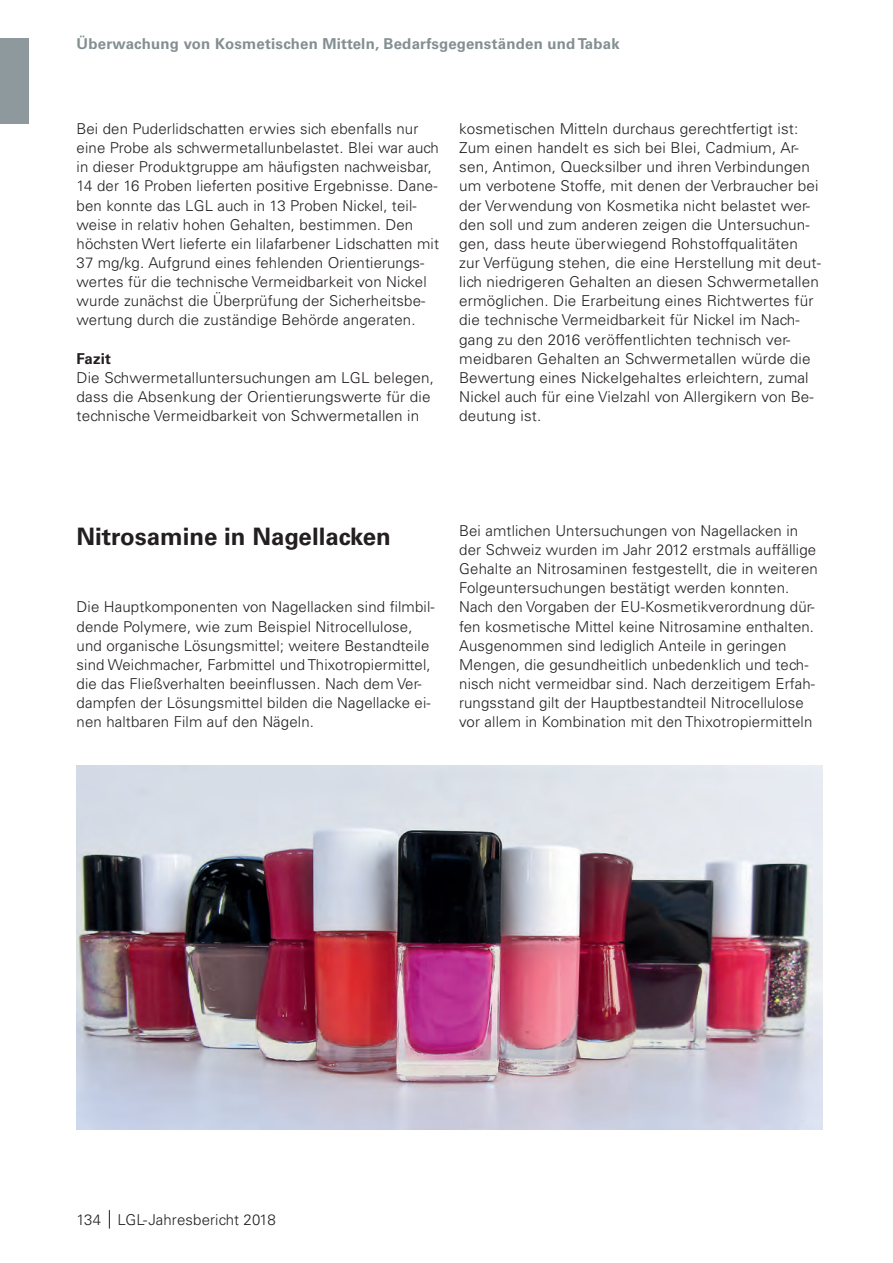
<style>
.page{position:relative;width:893px;height:1263px;background:#fff}
.page>*{position:absolute;margin:0;border:0;box-sizing:border-box;transform-origin:0 0}
.t1{font:700 24px "Univers LT Std";color:#231f20}
.Lauftext-Copy_10_Pt{font:300 15px/19.2px "Univers LT Std";letter-spacing:.01em;color:#231f20}
.t2{font:700 15px "Univers LT Std";letter-spacing:.015em;color:#848f92}
.Ü3-Subheadline_10_Pt{font:700 15px "Univers LT Std";letter-spacing:.015em;color:#231f20}
</style>
<div class="page">
<div style="left:0;top:38px;width:29px;height:85px;background:#8e999d"></div>
<svg style="left:109px;top:1210px;width:1px;height:18px"></svg>
<img style="left:77px;top:765px;width:746px;height:364px">
<p class="t2" style="left:77px;top:35px;width:545px">Überwachung von Kosmetischen Mitteln, Bedarfsgegenständen und Tabak</p>
<p class="Lauftext-Copy_10_Pt" style="left:77px;top:119px;width:364px">Bei den Puderlidschatten erwies sich ebenfalls nur eine Probe als schwermetallunbelastet. Blei war auch in dieser Produktgruppe am häufigsten nachweisbar, 14 der 16 Proben lieferten positive Ergebnisse. Dane&shy;ben konnte das LGL auch in 13 Proben Nickel, teil&shy;weise in relativ hohen Gehalten, bestimmen. Den höchsten Wert lieferte ein lilafarbener Lidschatten mit 37 mg/kg. Aufgrund eines fehlenden Orientierungs&shy;wertes für die technische Vermeidbarkeit von Nickel wurde zunächst die Überprüfung der Sicherheitsbe&shy;wertung durch die zuständige Behörde angeraten.</p>
<p class="Ü3-Subheadline_10_Pt" style="left:77px;top:350px;width:36px">Fazit</p>
<p class="Lauftext-Copy_10_Pt" style="left:77px;top:368px;width:359px">Die Schwermetalluntersuchungen am LGL belegen, dass die Absenkung der Orientierungswerte für die technische Vermeidbarkeit von Schwermetallen in</p>
<p class="Lauftext-Copy_10_Pt" style="left:459px;top:119px;width:363px">kosmetischen Mitteln durchaus gerechtfertigt ist:<br>Zum einen handelt es sich bei Blei, Cadmium, Ar&shy;sen, Antimon, Quecksilber und ihren Verbindungen um verbotene Stoffe, mit denen der Verbraucher bei der Verwendung von Kosmetika nicht belastet wer&shy;den soll und zum anderen zeigen die Untersuchun&shy;gen, dass heute überwiegend Rohstoffqualitäten zur Verfügung stehen, die eine Herstellung mit deut&shy;lich niedrigeren Gehalten an diesen Schwermetallen ermöglichen. Die Erarbeitung eines Richtwertes für die technische Vermeidbarkeit für Nickel im Nach&shy;gang zu den 2016 veröffentlichten technisch ver&shy;meidbaren Gehalten an Schwermetallen würde die Bewertung eines Nickelgehaltes erleichtern, zumal Nickel auch für eine Vielzahl von Allergikern von Be&shy;deutung ist.</p>
<h3 class="t1" style="left:77px;top:522px;width:316px">Nitrosamine in Nagellacken</h3>
<p class="Lauftext-Copy_10_Pt" style="left:77px;top:597px;width:360px">Die Hauptkomponenten von Nagellacken sind filmbil&shy;dende Polymere, wie zum Beispiel Nitrocellulose, und organische Lösungsmittel; weitere Bestandteile sind Weichmacher, Farbmittel und Thixotropiermittel, die das Fließverhalten beeinflussen. Nach dem Ver&shy;dampfen der Lösungsmittel bilden die Nagellacke ei&shy;nen haltbaren Film auf den Nägeln.</p>
<p class="Lauftext-Copy_10_Pt" style="left:459px;top:521px;width:360px">Bei amtlichen Untersuchungen von Nagellacken in der Schweiz wurden im Jahr 2012 erstmals auffällige Gehalte an Nitrosaminen festgestellt, die in weiteren Folgeuntersuchungen bestätigt werden konnten.<br>Nach den Vorgaben der EU-Kosmetikverordnung dür&shy;fen kosmetische Mittel keine Nitrosamine enthalten.<br>Ausgenommen sind lediglich Anteile in geringen Mengen, die gesundheitlich unbedenklich und tech&shy;nisch nicht vermeidbar sind. Nach derzeitigem Erfah&shy;rungsstand gilt der Hauptbestandteil Nitrocellulose vor allem in Kombination mit den Thixotropiermitteln</p>
<p class="Lauftext-Copy_10_Pt" style="left:77px;top:1210px;width:201px">134 LGL-Jahresbericht 2018</p>
</div>
